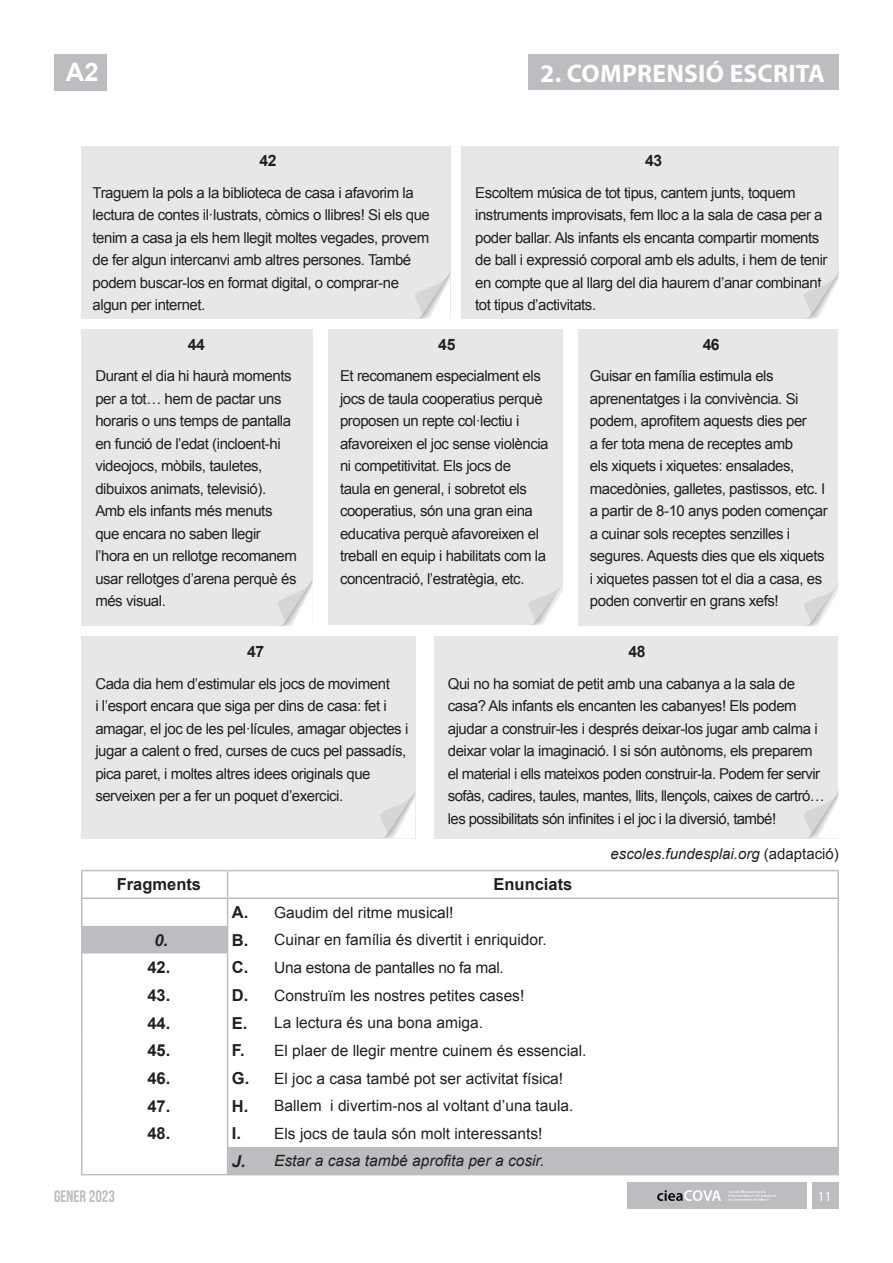
<style>
.page{position:relative;width:893px;height:1263px;background:#fff}
.page>*{position:absolute;margin:0;border:0;box-sizing:border-box;transform-origin:0 0}
.t1{font:700 25.5px "Myriad Pro";letter-spacing:.01em;color:#fff}
.t2{font:700 25.5px "Arial";color:#fff}
.t3{font:700 16.5px "Arial";color:#231f20}
.t4{font:700 16.5px "Bebas Neue";color:#bcbdc0}
.t5{font:italic 700 16.5px "Arial";color:#231f20}
.t6{font:700 15.75px "Arial";letter-spacing:-.025em;color:#231f20}
.t7{font:15.6px/27.6px "Arial";color:#231f20}
.t8{font:15.6px "Arial";letter-spacing:-.02em;color:#231f20}
.t9{font:15px/22.5px "Arial";letter-spacing:-.03em;color:#231f20}
.t10{font:italic 15px "Arial";color:#231f20}
.t11{font:13.5px "Myriad Pro";color:#fff}
.s1{font-weight:700;font-size:16.5px}
.s2{font-weight:700;font-style:italic;font-size:16.5px}
.s3{font-style:italic}
.s4{font-style:normal}
</style>
<div class="page">
<div style="left:812px;top:1182px;width:27px;height:27px;background:#bcbdc0"></div>
<div style="left:627px;top:1182px;width:179px;height:27px;background:#bcbdc0"></div>
<svg style="left:728px;top:1190px;width:48px;height:10px"></svg>
<svg style="left:657px;top:1190px;width:64px;height:11px"></svg>
<div style="left:54px;top:54px;width:52px;height:37px;background:#bcbdc0"></div>
<div style="left:579px;top:329px;width:259px;height:297px;background:#e6e7e9"></div>
<svg style="left:804px;top:581px;width:35px;height:46px"></svg>
<div style="left:328px;top:329px;width:235px;height:296px;background:#e6e7e9"></div>
<svg style="left:528px;top:585px;width:35px;height:41px"></svg>
<div style="left:528px;top:54px;width:311px;height:35px;background:#bcbdc0"></div>
<div style="left:81px;top:329px;width:231px;height:297px;background:#e6e7e9"></div>
<div style="left:81px;top:636px;width:334px;height:202px;background:#e6e7e9"></div>
<div style="left:81px;top:147px;width:369px;height:172px;background:#e6e7e9"></div>
<div style="left:461px;top:147px;width:378px;height:172px;background:#e6e7e9"></div>
<div style="left:434px;top:636px;width:404px;height:202px;background:#e6e7e9"></div>
<svg style="left:277px;top:575px;width:36px;height:52px"></svg>
<svg style="left:363px;top:791px;width:52px;height:48px"></svg>
<svg style="left:415px;top:271px;width:35px;height:48px"></svg>
<svg style="left:804px;top:271px;width:35px;height:48px"></svg>
<svg style="left:787px;top:790px;width:52px;height:49px"></svg>
<svg style="left:82px;top:926px;width:755px;height:248px"></svg>
<hr style="left:228px;top:870px;width:38px;height:1px;background:#bcbdc0">
<hr style="left:266px;top:870px;width:573px;height:1px;background:#bcbdc0">
<hr style="left:837px;top:871px;width:2px;height:26px;background:#bcbdc0">
<hr style="left:81px;top:870px;width:55px;height:1px;background:#bcbdc0">
<hr style="left:136px;top:870px;width:92px;height:1px;background:#bcbdc0">
<hr style="left:81px;top:897px;width:55px;height:2px;background:#bcbdc0">
<hr style="left:136px;top:897px;width:92px;height:2px;background:#bcbdc0">
<svg style="left:81px;top:871px;width:1px;height:303px"></svg>
<hr style="left:81px;top:1174px;width:55px;height:1px;background:#bcbdc0">
<hr style="left:136px;top:1174px;width:92px;height:1px;background:#bcbdc0">
<hr style="left:228px;top:897px;width:38px;height:2px;background:#bcbdc0">
<hr style="left:266px;top:897px;width:573px;height:2px;background:#bcbdc0">
<hr style="left:837px;top:899px;width:2px;height:27px;background:#bcbdc0">
<hr style="left:837px;top:926px;width:2px;height:27px;background:#bcbdc0">
<hr style="left:837px;top:953px;width:2px;height:28px;background:#bcbdc0">
<hr style="left:837px;top:981px;width:2px;height:28px;background:#bcbdc0">
<hr style="left:837px;top:1009px;width:2px;height:27px;background:#bcbdc0">
<hr style="left:837px;top:1036px;width:2px;height:28px;background:#bcbdc0">
<hr style="left:837px;top:1064px;width:2px;height:28px;background:#bcbdc0">
<hr style="left:837px;top:1092px;width:2px;height:27px;background:#bcbdc0">
<hr style="left:837px;top:1119px;width:2px;height:28px;background:#bcbdc0">
<svg style="left:227px;top:871px;width:1px;height:303px"></svg>
<hr style="left:837px;top:1147px;width:2px;height:27px;background:#bcbdc0">
<hr style="left:228px;top:1174px;width:38px;height:1px;background:#bcbdc0">
<hr style="left:266px;top:1174px;width:573px;height:1px;background:#bcbdc0">
<h1 class="t2" style="left:66px;top:56px;width:34px">C1</h1>
<h1 class="t2" style="left:66px;top:56px;width:34px">A2</h1>
<h1 class="t1" style="left:540px;top:57px;width:286px">2. COMPRENSIÓ ESCRITA</h1>
<p class="t6" style="left:260px;top:150px;width:19px">42</p>
<p class="t9" style="left:93px;top:181px;width:339px">Traguem la pols a la biblioteca de casa i afavorim la lectura de contes il·lustrats, còmics o llibres! Si els que tenim a casa ja els hem llegit moltes vegades, provem de fer algun intercanvi amb altres persones. També podem buscar-los en format digital, o comprar-ne algun per internet.</p>
<p class="t6" style="left:645px;top:150px;width:19px">43</p>
<p class="t9" style="left:475px;top:181px;width:354px">Escoltem música de tot tipus, cantem junts, toquem instruments improvisats, fem lloc a la sala de casa per a poder ballar. Als infants els encanta compartir moments de ball i expressió corporal amb els adults, i hem de tenir en compte que al llarg del dia haurem d’anar combinant tot tipus d’activitats.</p>
<p class="t6" style="left:188px;top:334px;width:19px">44</p>
<p class="t9" style="left:95px;top:365px;width:203px">Durant el dia hi haurà moments per a tot… hem de pactar uns horaris o uns temps de pantalla en funció de l’edat (incloent-hi videojocs, mòbils, tauletes, dibuixos animats, televisió).<br>Amb els infants més menuts que encara no saben llegir l’hora en un rellotge recomanem usar rellotges d’arena perquè és més visual.</p>
<p class="t6" style="left:247px;top:641px;width:19px">47</p>
<p class="t9" style="left:95px;top:672px;width:315px">Cada dia hem d’estimular els jocs de moviment<br>i l’esport encara que siga per dins de casa: fet i amagar, el joc de les pel·lícules, amagar objectes i jugar a calent o fred, curses de cucs pel passadís, pica paret, i moltes altres idees originals que serveixen per a fer un poquet d’exercici.</p>
<p class="t6" style="left:438px;top:334px;width:19px">45</p>
<p class="t9" style="left:340px;top:365px;width:210px">Et recomanem especialment els jocs de taula cooperatius perquè proposen un repte col·lectiu i afavoreixen el joc sense violència ni competitivitat. Els jocs de<br>taula en general, i sobretot els cooperatius, són una gran eina educativa perquè afavoreixen el treball en equip i habilitats com la concentració, l’estratègia, etc.</p>
<p class="t6" style="left:703px;top:334px;width:18px">46</p>
<p class="t9" style="left:590px;top:365px;width:239px">Guisar en família estimula els aprenentatges i la convivència. Si podem, aprofitem aquests dies per<br>a fer tota mena de receptes amb<br>els xiquets i xiquetes: ensalades, macedònies, galletes, pastissos, etc. I a partir de 8-10 anys poden començar a cuinar sols receptes senzilles i segures. Aquests dies que els xiquets i xiquetes passen tot el dia a casa, es poden convertir en grans xefs!</p>
<p class="t6" style="left:628px;top:641px;width:19px">48</p>
<p class="t9" style="left:448px;top:672px;width:378px">Qui no ha somiat de petit amb una cabanya a la sala de casa? Als infants els encanten les cabanyes! Els podem ajudar a construir-les i després deixar-los jugar amb calma i deixar volar la imaginació. I si són autònoms, els preparem el material i ells mateixos poden construir-la. Podem fer servir sofàs, cadires, taules, mantes, llits, llençols, caixes de cartró… les possibilitats són infinites i el joc i la diversió, també!</p>
<p class="t3" style="left:117px;top:874px;width:86px">Fragments</p>
<p class="t3" style="left:493px;top:874px;width:80px">Enunciats</p>
<p class="t7" style="left:232px;top:898px;width:223px"><span class="s1">A.</span> Gaudim del ritme musical!</p>
<p class="t5" style="left:154px;top:929px;width:15px">0.</p>
<p class="t7" style="left:232px;top:926px;width:316px"><span class="s1">B.</span> Cuinar en família és divertit i enriquidor.</p>
<p class="t3" style="left:147px;top:957px;width:24px">42.</p>
<p class="t8" style="left:232px;top:957px;width:273px"><span class="s1">C.</span> Una estona de pantalles no fa mal.</p>
<p class="t3" style="left:147px;top:984px;width:24px">43.</p>
<p class="t7" style="left:232px;top:981px;width:294px"><span class="s1">D.</span> Construïm les nostres petites cases!</p>
<p class="t3" style="left:147px;top:1012px;width:24px">44.</p>
<p class="t7" style="left:232px;top:1009px;width:253px"><span class="s1">E.</span> La lectura és una bona amiga.</p>
<p class="t3" style="left:147px;top:1039px;width:24px">45.</p>
<p class="t7" style="left:232px;top:1037px;width:356px"><span class="s1">F.</span> El plaer de llegir mentre cuinem és essencial.</p>
<p class="t3" style="left:147px;top:1067px;width:24px">46.</p>
<p class="t7" style="left:232px;top:1064px;width:333px"><span class="s1">G.</span> El joc a casa també pot ser activitat física!</p>
<p class="t3" style="left:147px;top:1095px;width:24px">47.</p>
<p class="t7" style="left:232px;top:1092px;width:343px"><span class="s1">H.</span> Ballem i divertim-nos al voltant d’una taula.</p>
<p class="t3" style="left:147px;top:1122px;width:24px">48.</p>
<p class="t7" style="left:232px;top:1120px;width:314px"><span class="s1">I.</span> Els jocs de taula són molt interessants!<br><span class="s2">J.</span> <span class="s3">Estar a casa també aprofita per a cosir.</span></p>
<p class="t4" style="left:54px;top:1187px;width:62px">GENER 2023</p>
<p class="t10" style="left:610px;top:844px;width:230px">escoles.fundesplai.org <span class="s4">(adaptació)</span></p>
<p class="t11" style="left:818px;top:1188px;width:15px">11</p>
</div>
